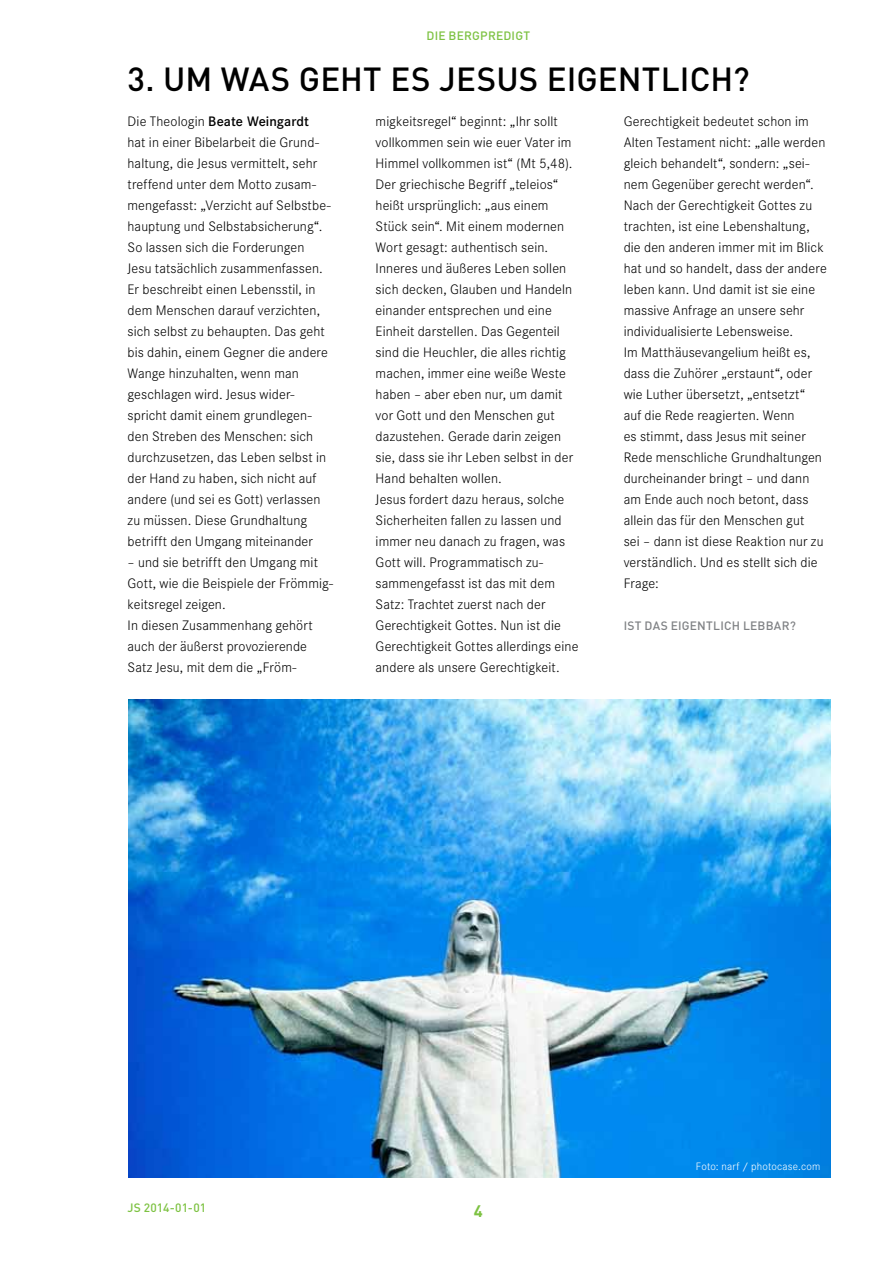
<style>
.page{position:relative;width:893px;height:1263px;background:#fff}
.page>*{position:absolute;margin:0;border:0;box-sizing:border-box;transform-origin:0 0}
.t1{font:500 33px "DIN";letter-spacing:.005em;color:#000}
.t2{font:700 16.5px "DIN";color:#7dc242}
.t3{font:300 13.5px/21px "Corporate SBQ";letter-spacing:.01em;color:#000}
.t4{font:500 12px "DIN";letter-spacing:.015em;color:#7dc242}
.t5{font:500 12px "DIN";letter-spacing:.025em;color:#808285}
.t6{font:300 10.5px "Corporate SBQ";letter-spacing:.02em;color:#fff}
.s1{font-weight:500}
</style>
<div class="page">
<img style="left:129px;top:699px;width:701px;height:479px">
<p class="t4" style="left:427px;top:28px;width:105px">DIE BERGPREDIGT</p>
<h1 class="t1" style="left:128px;top:58px;width:437px">3. UM WAS GEHT ES JESUS EIGE</h1>
<h1 class="t1" style="left:618px;top:58px;width:133px">NTLICH?</h1>
<p class="t3" style="left:128px;top:111px;width:205px">Die Theologin <span class="s1">Beate Weingardt<br></span>hat in einer Bibelarbeit die Grund&shy;haltung, die Jesus vermittelt, sehr treffend unter dem Motto zusam&shy;mengefasst: „Verzicht auf Selbstbe&shy;hauptung und Selbstabsicherung“.<br>So lassen sich die Forderungen Jesu tatsächlich zusammenfassen.<br>Er beschreibt einen Lebensstil, in dem Menschen darauf verzichten, sich selbst zu behaupten. Das geht bis dahin, einem Gegner die andere Wange hinzuhalten, wenn man geschlagen wird. Jesus wider&shy;spricht damit einem grundlegen&shy;den Streben des Menschen: sich durchzusetzen, das Leben selbst in der Hand zu haben, sich nicht auf andere (und sei es Gott) verlassen zu müssen. Diese Grundhaltung betrifft den Umgang miteinander</p>
<p class="t3" style="left:128px;top:552px;width:207px">– und sie betrifft den Umgang mit<br>Gott, wie die Beispiele der Frömmig&shy;keitsregel zeigen.<br>In diesen Zusammenhang gehört auch der äußerst provozierende<br>Satz Jesu, mit dem die „Fröm-</p>
<p class="t3" style="left:376px;top:111px;width:204px">migkeitsregel“ beginnt: „Ihr sollt vollkommen sein wie euer Vater im<br>Himmel vollkommen ist“ (Mt 5,48).<br>Der griechische Begriff „teleios“ heißt ursprünglich: „aus einem<br>Stück sein“. Mit einem modernen<br>Wort gesagt: authentisch sein.<br>Inneres und äußeres Leben sollen sich decken, Glauben und Handeln einander entsprechen und eine<br>Einheit darstellen. Das Gegenteil sind die Heuchler, die alles richtig machen, immer eine weiße Weste haben – aber eben nur, um damit vor Gott und den Menschen gut dazustehen. Gerade darin zeigen sie, dass sie ihr Leben selbst in der<br>Hand behalten wollen.<br>Jesus fordert dazu heraus, solche<br>Sicherheiten fallen zu lassen und immer neu danach zu fragen, was<br>Gott will. Programmatisch zu&shy;sammengefasst ist das mit dem<br>Satz: Trachtet zuerst nach der<br>Gerechtigkeit Gottes. Nun ist die<br>Gerechtigkeit Gottes allerdings eine andere als unsere Gerechtigkeit.</p>
<p class="t3" style="left:624px;top:111px;width:205px">Gerechtigkeit bedeutet schon im<br>Alten Testament nicht: „alle werden gleich behandelt“, sondern: „sei&shy;nem Gegenüber gerecht werden“.<br>Nach der Gerechtigkeit Gottes zu trachten, ist eine Lebenshaltung, die den anderen immer mit im Blick hat und so handelt, dass der andere leben kann. Und damit ist sie eine massive Anfrage an unsere sehr individualisierte Lebensweise.<br>Im Matthäusevangelium heißt es, dass die Zuhörer „erstaunt“, oder wie Luther übersetzt, „entsetzt“<br>auf die Rede reagierten. Wenn<br>es stimmt, dass Jesus mit seiner<br>Rede menschliche Grundhaltungen durcheinander bringt – und dann am Ende auch noch betont, dass allein das für den Menschen gut<br>sei – dann ist diese Reaktion nur zu verständlich. Und es stellt sich die<br>Frage:</p>
<p class="t5" style="left:624px;top:617px;width:55px">IST DAS EIGE</p>
<p class="t5" style="left:697px;top:617px;width:62px">NTLICH LEBB</p>
<p class="t5" style="left:774px;top:617px;width:24px">AR?</p>
<p class="t4" style="left:128px;top:1199px;width:80px">JS 2014-01-01</p>
<p class="t2" style="left:474px;top:1200px;width:10px">4</p>
<p class="t6" style="left:696px;top:1161px;width:126px">Foto: narf / photocase.com</p>
</div>
